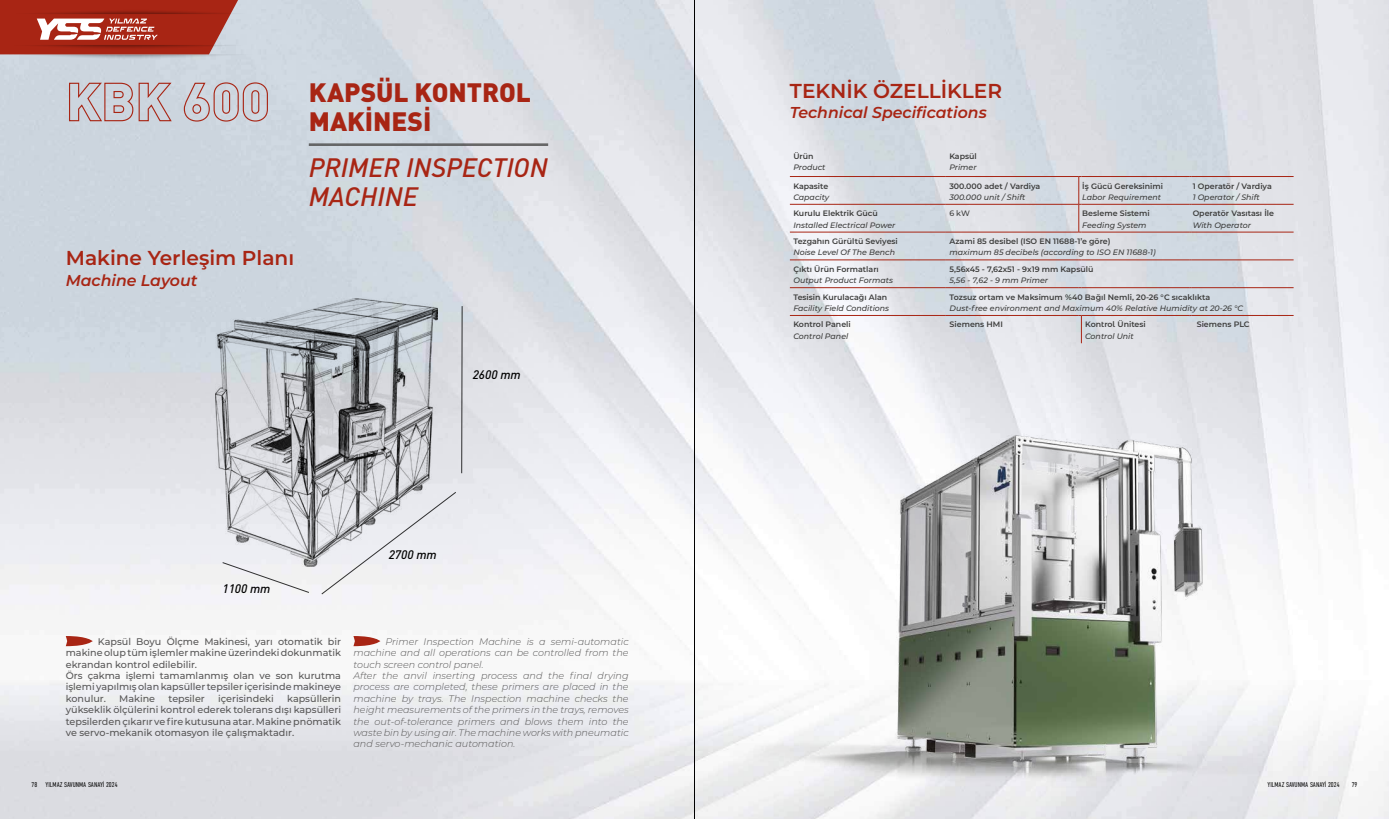
<style>
.page{position:relative;width:1389px;height:819px;background:#fff}
.page>*{position:absolute;margin:0;border:0;box-sizing:border-box;transform-origin:0 0}
.t1{font:900 26.25px/28.9px "DIN Pro";color:#a82514}
.t2{font:italic 500 26.25px/28.9px "DIN Pro";color:#a82514}
.t3{font:100 20.12px "Montserrat";color:#a82514}
.t4{font:italic 100 15.75px "Montserrat";color:#a82514}
.t5{font:italic 500 12.25px "DIN Pro";color:#000}
.t6{font:italic 300 9.62px/11.4px "Montserrat";color:#575656}
.t7{font:500 9.62px/11.4px "Montserrat";color:#575656}
.t8{font:600 7.88px/11.4px "Montserrat";color:#3c3c3b}
.t9{font:italic 500 7.88px/11.4px "Montserrat";color:#3c3c3b}
.t10{font:500 7.88px "Montserrat";color:#3c3c3b}
.t11{font:300 7px "DIN Condensed";color:#000}
.s1{font-size:52.5px}
.s2{font-weight:600;font-style:normal}
.s3{font-weight:500;font-style:italic}
</style>
<div class="page">
<img style="left:0;top:0;width:1389px;height:819px">
<hr style="left:309px;top:143px;width:239px;height:3px;background:#4a4948">
<svg style="left:66px;top:636px;width:27px;height:10px"></svg>
<svg style="left:353px;top:636px;width:27px;height:10px"></svg>
<img style="left:215px;top:298px;width:222px;height:268px">
<svg style="left:0;top:0;width:266px;height:60px;background:#b55f55"></svg>
<svg style="left:222px;top:561px;width:88px;height:32px"></svg>
<svg style="left:321px;top:491px;width:136px;height:104px"></svg>
<svg style="left:461px;top:305px;width:2px;height:169px"></svg>
<img style="left:695px;top:410px;width:694px;height:377px">
<hr style="left:694px;top:0;width:1px;height:819px;background:#000">
<hr style="left:790px;top:176px;width:156px;height:1px;background:#a82514">
<hr style="left:946px;top:176px;width:133px;height:1px;background:#a82514">
<hr style="left:1081px;top:176px;width:108px;height:1px;background:#a82514">
<hr style="left:1192px;top:176px;width:102px;height:1px;background:#a82514">
<hr style="left:790px;top:204px;width:156px;height:1px;background:#a82514">
<hr style="left:946px;top:204px;width:133px;height:1px;background:#a82514">
<hr style="left:1081px;top:204px;width:108px;height:1px;background:#a82514">
<hr style="left:1192px;top:204px;width:102px;height:1px;background:#a82514">
<hr style="left:790px;top:232px;width:156px;height:1px;background:#a82514">
<hr style="left:946px;top:232px;width:133px;height:1px;background:#a82514">
<hr style="left:1081px;top:232px;width:108px;height:1px;background:#a82514">
<hr style="left:1192px;top:232px;width:102px;height:1px;background:#a82514">
<hr style="left:790px;top:260px;width:156px;height:1px;background:#a82514">
<hr style="left:946px;top:260px;width:133px;height:1px;background:#a82514">
<hr style="left:1081px;top:260px;width:108px;height:1px;background:#a82514">
<hr style="left:1192px;top:260px;width:102px;height:1px;background:#a82514">
<hr style="left:790px;top:287px;width:156px;height:1px;background:#a82514">
<hr style="left:946px;top:287px;width:133px;height:1px;background:#a82514">
<hr style="left:1081px;top:287px;width:108px;height:1px;background:#a82514">
<hr style="left:1192px;top:287px;width:102px;height:1px;background:#a82514">
<hr style="left:790px;top:315px;width:156px;height:1px;background:#a82514">
<hr style="left:946px;top:315px;width:133px;height:1px;background:#a82514">
<hr style="left:1081px;top:315px;width:108px;height:1px;background:#a82514">
<hr style="left:1192px;top:315px;width:102px;height:1px;background:#a82514">
<svg style="left:1079px;top:315px;width:3px;height:28px"></svg>
<svg style="left:1079px;top:176px;width:2px;height:57px"></svg>
<p class="t1" style="left:309px;top:75px;width:224px;text-indent:-243px"><span class="s1">KBK 600</span> KAPSÜL KONTROL<br>MAKİNESİ</p>
<p class="t2" style="left:309px;top:150px;width:240px">PRIMER INSPECTION<br>MACHINE</p>
<p class="t3" style="left:66px;top:244px;width:230px">Makine Yerleşim Planı</p>
<p class="t4" style="left:66px;top:269px;width:133px">Machine Layout</p>
<p class="t5" style="left:473px;top:364px;width:49px">2600 mm</p>
<p class="t5" style="left:222px;top:578px;width:49px">1100 mm</p>
<p class="t5" style="left:389px;top:544px;width:49px">2700 mm</p>
<p class="t7" style="left:66px;top:635px;width:277px;text-indent:32px">Kapsül Boyu Ölçme Makinesi, yarı otomatik bir makine olup tüm işlemler makine üzerindeki dokunmatik ekrandan kontrol edilebilir.<br>Örs çakma işlemi tamamlanmış olan ve son kurutma işlemi yapılmış olan kapsüller tepsiler içerisinde makineye konulur.</p>
<p class="t7" style="left:66px;top:692px;width:277px;text-align:justify;text-indent:221px">kapsüllerin yükseklik ölçülerini kontrol ederek tolerans dışı kapsülleri tepsilerden çıkarır ve fire kutusuna atar. Makine pnömatik ve servo-mekanik otomasyon ile çalışmaktadır.</p>
<p class="t7" style="left:119px;top:692px;width:37px">Makine</p>
<p class="t7" style="left:169px;top:692px;width:38px">tepsiler</p>
<p class="t7" style="left:218px;top:692px;width:57px">içerisindeki</p>
<p class="t6" style="left:353px;top:635px;width:277px;text-indent:32px">Primer Inspection Machine is a semi-automatic machine and all operations can be controlled from the touch screen control panel.<br>After the anvil inserting process and the final drying process are completed, these primers are placed in the machine by trays. The Inspection machine checks the height measurements of the primers in the trays, removes the out-of-tolerance primers and blows them into the waste bin by using air. The machine works with pneumatic and servo-mechanic automation.</p>
<p class="t11" style="left:32px;top:781px;width:88px">78 YILMAZ SAVUNMA SANAYİ 2024</p>
<p class="t3" style="left:790px;top:77px;width:214px">TEKNİK ÖZELLİKLER</p>
<p class="t4" style="left:790px;top:102px;width:198px">Technical Specifications</p>
<p class="t9" style="left:793px;top:150px;width:34px"><span class="s2">Ürün<br></span>Product</p>
<p class="t8" style="left:949px;top:150px;width:29px">Kapsül<br><span class="s3">Primer</span></p>
<p class="t8" style="left:793px;top:180px;width:37px">Kapasite<br><span class="s3">Capacity</span></p>
<p class="t8" style="left:949px;top:180px;width:92px">300.000 adet / Vardiya<br><span class="s3">300.000 unit / Shift</span></p>
<p class="t8" style="left:1082px;top:180px;width:82px">İş Gücü Gereksinimi<br><span class="s3">Labor Requirement</span></p>
<p class="t8" style="left:1193px;top:180px;width:81px">1 Operatör / Vardiya<br><span class="s3">1 Operator / Shift</span></p>
<p class="t9" style="left:793px;top:207px;width:104px"><span class="s2">Kurulu Elektrik Gücü<br></span>Installed Electrical Power</p>
<p class="t10" style="left:949px;top:208px;width:22px">6 kW</p>
<p class="t8" style="left:1082px;top:207px;width:69px">Besleme Sistemi<br><span class="s3">Feeding System</span></p>
<p class="t8" style="left:1193px;top:207px;width:83px">Operatör Vasıtası İle<br><span class="s3">With Operator</span></p>
<p class="t8" style="left:793px;top:235px;width:106px">Tezgahın Gürültü Seviyesi<br><span class="s3">Noise Level Of The Bench</span></p>
<p class="t9" style="left:950px;top:235px;width:208px"><span class="s2">Azami 85 desibel (ISO EN 11688-1’e göre)<br></span>maximum 85 decibels (according to ISO EN 11688-1)</p>
<p class="t9" style="left:793px;top:263px;width:101px"><span class="s2">Çıktı Ürün Formatları<br></span>Output Product Formats</p>
<p class="t8" style="left:950px;top:263px;width:145px">5,56x45 - 7,62x51 - 9x19 mm Kapsülü<br><span class="s3">5,56 - 7,62 - 9 mm Primer</span></p>
<p class="t9" style="left:793px;top:291px;width:97px"><span class="s2">Tesisin Kurulacağı Alan<br></span>Facility Field Conditions</p>
<p class="t9" style="left:950px;top:291px;width:295px"><span class="s2">Tozsuz ortam ve Maksimum %40 Bağıl Nemli, 20-26 °C sıcaklıkta<br></span>Dust-free environment and Maximum 40% Relative Humidity at 20-26 °C</p>
<p class="t8" style="left:793px;top:318px;width:59px">Kontrol Paneli<br><span class="s3">Control Panel</span></p>
<p class="t8" style="left:950px;top:318px;width:55px">Siemens HMI</p>
<p class="t8" style="left:1085px;top:318px;width:62px">Kontrol Ünitesi<br><span class="s3">Control Unit</span></p>
<p class="t8" style="left:1197px;top:318px;width:54px">Siemens PLC</p>
<p class="t11" style="left:1267px;top:781px;width:74px">YILMAZ SAVUNMA SANAYİ 2024</p>
<p class="t11" style="left:1352px;top:781px;width:7px">79</p>
</div>
